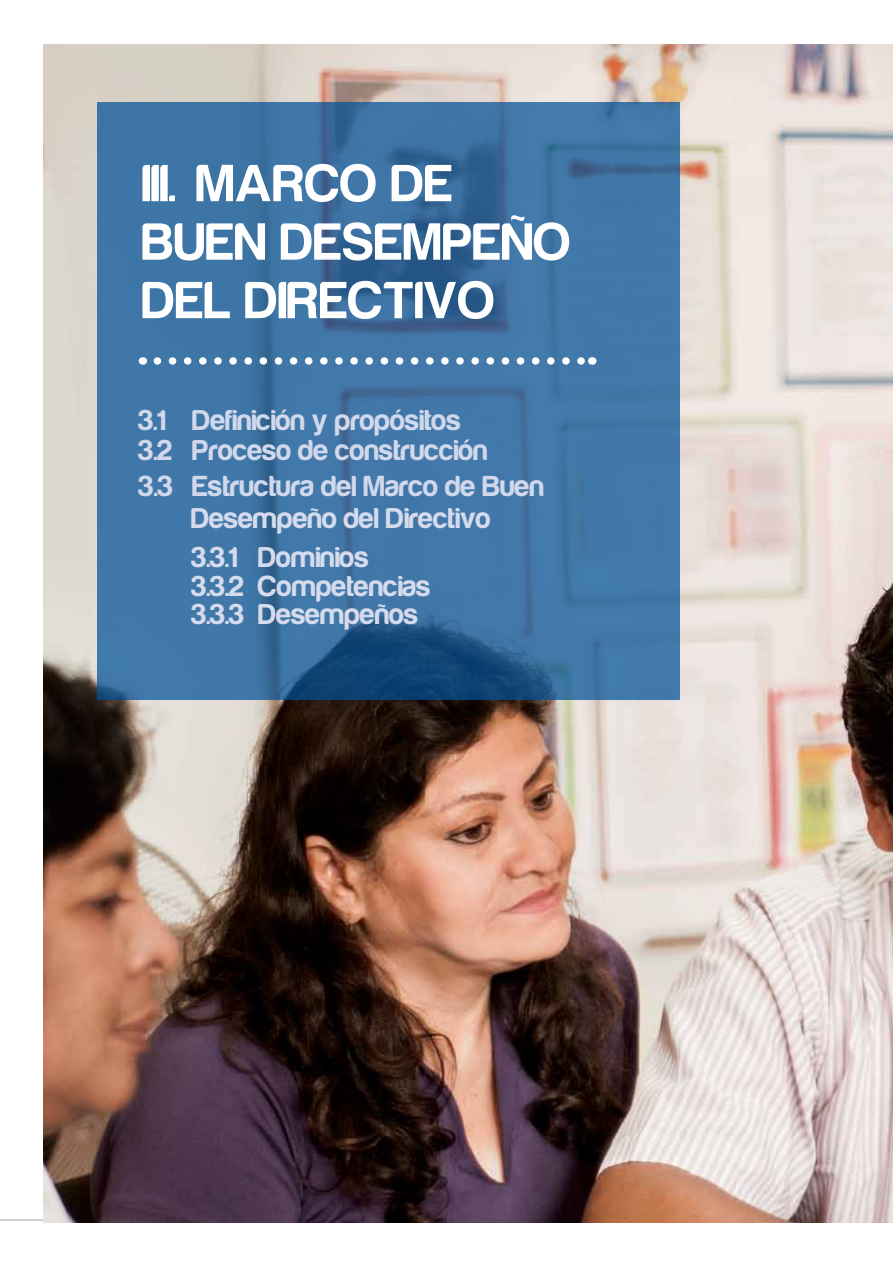
<style>
.page{position:relative;width:893px;height:1263px;background:#fff}
.page>*{position:absolute;margin:0;border:0;box-sizing:border-box;transform-origin:0 0}
.t1{font:700 54px/58.5px "Harabara";letter-spacing:.02em;color:#fff}
.t2{font:700 30px "Harabara";letter-spacing:.01em;color:#d2d8eb}
.t3{font:700 29.7px/39px "Harabara";letter-spacing:.01em;color:#d5dbec}
.t4{font:700 29.7px/30px "Harabara";letter-spacing:.01em;color:#d2d8eb}
</style>
<div class="page">
<hr style="left:0;top:1220px;width:85px;height:1px;background:#000">
<img style="left:43px;top:44px;width:850px;height:1178px">
<svg style="left:97px;top:102px;width:582px;height:597px;background:#3c72a2"></svg>
<svg style="left:157px;top:357px;width:427px;height:8px"></svg>
<h1 class="t1" style="left:142px;top:155px;width:430px">III. MARCO DE<br>BUEN DESEMPEÑO<br>DEL DIRECTIVO</h1>
<p class="t4" style="left:139px;top:406px;width:351px">3.1 Definición y propósitos<br>3.2 Proceso de construcción</p>
<p class="t2" style="left:139px;top:471px;width:407px">3.3 Estructura del Marco de Buen</p>
<p class="t3" style="left:191px;top:499px;width:301px">Desempeño del Directivo<br>3.3.1 Dominios</p>
<p class="t3" style="left:191px;top:572px;width:241px;line-height:28.3px">3.3.2 Competencias<br>3.3.3 Desempeños</p>
</div>
